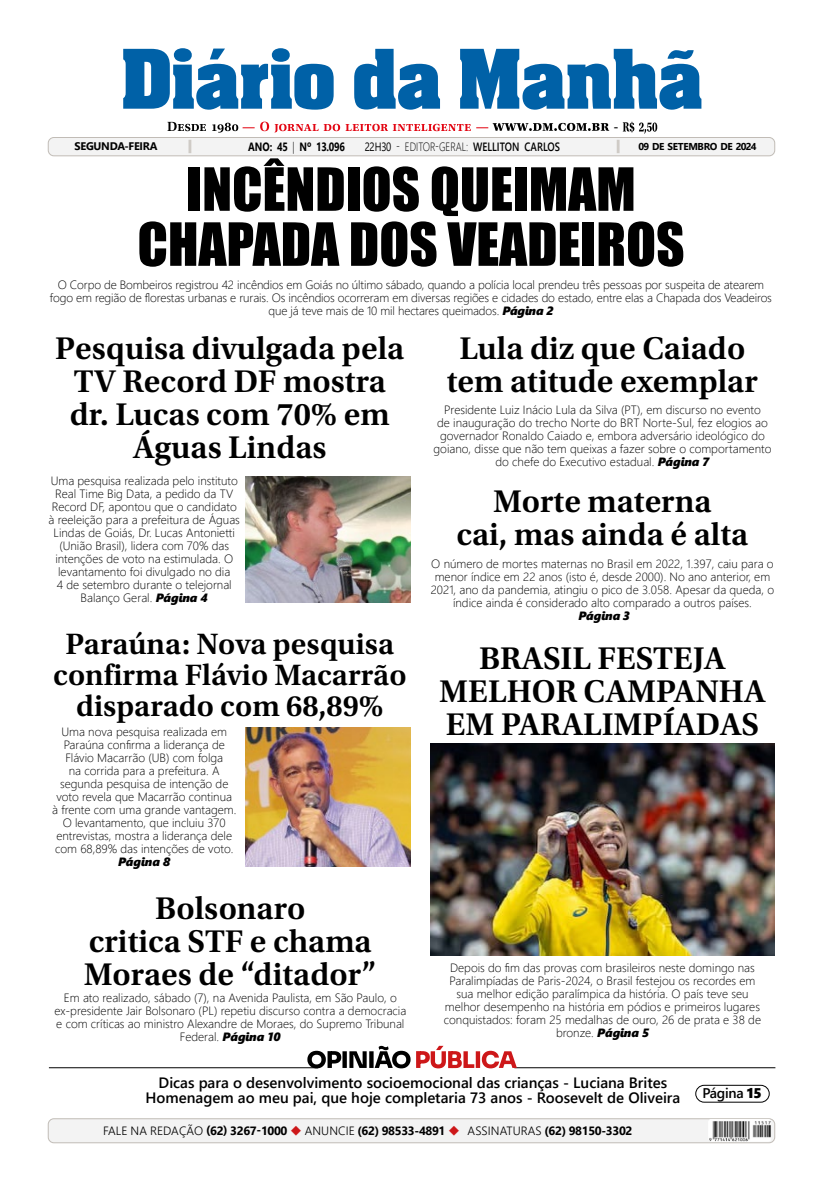
<style>
.page{position:relative;width:823px;height:1191px;background:#fff}
.page>*{position:absolute;margin:0;border:0;box-sizing:border-box;transform-origin:0 0}
.t1{font:55px/55px "Impact";color:#000;text-align:center}
.t2{font:600 33px/33px "Utopia Std";color:#000;text-align:center}
.t3{font:600 31px/31px "Utopia Std";color:#000;text-align:center}
.t4{font:600 15px/15px "Segoe UI";color:#000;text-align:center}
.t5{font:600 14px "Segoe UI";letter-spacing:-.02em;color:#000}
.t6{font:600 14px "Utopia Std";color:#000}
.t7{font:300 12px/13px "Segoe UI";color:#000;text-align:center}
.t8{font:700 12px "Segoe UI";letter-spacing:-.03em;color:#000}
.t9{font:300 12px "Segoe UI";color:#000;scale:.8 1}
.t10{font:700 12px "Segoe UI";letter-spacing:-.03em;color:#000;scale:.8 1}
.t11{font:italic 12px "Segoe UI Black";color:#000}
.t12{font:700 11px "Segoe UI";letter-spacing:-.025em;color:#000}
.t13{font:700 10px "Segoe UI";letter-spacing:-.035em;color:#000}
.s1{font-weight:300}
.s2{font-weight:400}
.s3{font-weight:600}
.s4{font-family:"Segoe UI Black";font-weight:400;font-style:italic}
.s5{font-family:"Segoe UI Black";font-weight:400}
.s6{color:#cd1719}
</style>
<div class="page">
<div style="left:48px;top:1118px;width:726px;height:24px;background:#f3f3f3;border-radius:6px"></div>
<div style="left:48px;top:1118px;width:726px;height:24px;border:1px solid #c1bcb6;border-radius:6px"></div>
<img style="left:708px;top:1119px;width:62px;height:22px">
<hr style="left:514px;top:1067px;width:261px;height:1px;background:#000">
<hr style="left:49px;top:1067px;width:269px;height:1px;background:#000">
<svg style="left:416px;top:1045px;width:100px;height:23px"></svg>
<svg style="left:307px;top:1045px;width:103px;height:23px"></svg>
<div style="left:694px;top:1084px;width:75px;height:18px;border:1px solid #000;border-radius:8px"></div>
<svg style="left:123px;top:48px;width:578px;height:62px"></svg>
<div style="left:48px;top:137px;width:726px;height:19px;background:#f3f3f3;border-radius:6px"></div>
<div style="left:48px;top:137px;width:726px;height:19px;border:1px solid #c1bcb6;border-radius:6px"></div>
<svg style="left:188px;top:140px;width:3px;height:13px"></svg>
<svg style="left:616px;top:140px;width:3px;height:13px"></svg>
<svg style="left:167px;top:122px;width:441px;height:11px"></svg>
<svg style="left:622px;top:122px;width:34px;height:12px"></svg>
<img style="left:245px;top:476px;width:166px;height:126px">
<img style="left:245px;top:727px;width:166px;height:139px">
<img style="left:430px;top:743px;width:344px;height:212px">
<p class="t6" style="left:613px;top:119px;width:7px">-</p>
<p class="t12" style="left:74px;top:136px;width:84px">SEGUNDA-FEIRA</p>
<p class="t10" style="left:248px;top:135px;width:122px">ANO: 45 <span class="s1">|</span> Nº 13.096</p>
<p class="t9" style="left:364px;top:135px;width:245px"><span class="s2">22H30</span> - EDITOR-GERAL: <span class="s3">WELLITON CARLOS</span></p>
<p class="t13" style="left:638px;top:137px;width:120px">09 DE SETEMBRO DE 2024</p>
<h1 class="t1" style="left:137px;top:160px;width:548px">INCÊNDIOS QUEIMAM<br>CHAPADA DOS VEADEIROS</h1>
<p class="t7" style="left:50px;top:277px;width:723px">O Corpo de Bombeiros registrou 42 incêndios em Goiás no último sábado, quando a polícia local prendeu três pessoas por suspeita de atearem fogo em região de florestas urbanas e rurais. Os incêndios ocorreram em diversas regiões e cidades do estado, entre elas a Chapada dos Veadeiros que já teve mais de 10 mil hectares queimados. <span class="s4">Página 2</span></p>
<h2 class="t2" style="left:55px;top:332px;width:350px">Pesquisa divulgada pela<br>TV Record DF mostra dr. Lucas com 70% em<br>Águas Lindas</h2>
<p class="t7" style="left:49px;top:473px;width:193px">Uma pesquisa realizada pelo instituto Real Time Big Data, a pedido da TV Record DF, apontou que o candidato à reeleição para a prefeitura de Águas Lindas de Goiás, Dr. Lucas Antonietti (União Brasil), lidera com 70% das intenções de voto na estimulada. O levantamento foi divulgado no dia<br>4 de setembro durante o telejornal Balanço Geral. <span class="s4">Página 4</span></p>
<h3 class="t3" style="left:53px;top:628px;width:354px">Paraúna: Nova pesquisa confirma Flávio Macarrão disparado com 68,89%</h3>
<p class="t7" style="left:52px;top:724px;width:186px">Uma nova pesquisa realizada em<br>Paraúna confirma a liderança de<br>Flávio Macarrão (UB) com folga<br>na corrida para a prefeitura. A segunda pesquisa de intenção de voto revela que Macarrão continua à frente com uma grande vantagem.<br>O levantamento, que incluiu 370 entrevistas, mostra a liderança dele com 68,89% das intenções de voto.</p>
<p class="t11" style="left:118px;top:852px;width:54px">Página 8</p>
<h2 class="t2" style="left:84px;top:892px;width:294px">Bolsonaro<br>critica STF e chama<br>Moraes de “ditador”</h2>
<p class="t7" style="left:54px;top:990px;width:353px">Em ato realizado, sábado (7), na Avenida Paulista, em São Paulo, o ex-presidente Jair Bolsonaro (PL) repetiu discurso contra a democracia e com críticas ao ministro Alexandre de Moraes, do Supremo Tribunal Federal. <span class="s4">Página 10</span></p>
<h2 class="t2" style="left:446px;top:332px;width:312px">Lula diz que Caiado tem atitude exemplar</h2>
<p class="t7" style="left:433px;top:402px;width:339px">Presidente Luiz Inácio Lula da Silva (PT), em discurso no evento<br>de inauguração do trecho Norte do BRT Norte-Sul, fez elogios ao governador Ronaldo Caiado e, embora adversário ideológico do goiano, disse que não tem queixas a fazer sobre o comportamento do chefe do Executivo estadual. <span class="s4">Página 7</span></p>
<h2 class="t2" style="left:456px;top:485px;width:293px">Morte materna<br>cai, mas ainda é alta</h2>
<p class="t7" style="left:430px;top:555px;width:344px">O número de mortes maternas no Brasil em 2022, 1.397, caiu para o menor índice em 22 anos (isto é, desde 2000). No ano anterior, em 2021, ano da pandemia, atingiu o pico de 3.058. Apesar da queda, o índice ainda é considerado alto comparado a outros países.</p>
<p class="t11" style="left:578px;top:606px;width:53px">Página 3</p>
<h2 class="t2" style="left:439px;top:642px;width:327px">BRASIL FESTEJA<br>MELHOR CAMPANHA<br>EM PARALIMPÍADAS</h2>
<p class="t7" style="left:443px;top:960px;width:318px">Depois do fim das provas com brasileiros neste domingo nas Paralimpíadas de Paris-2024, o Brasil festejou os recordes em sua melhor edição paralímpica da história. O país teve seu melhor desempenho na história em pódios e primeiros lugares conquistados: foram 25 medalhas de ouro, 26 de prata e 38 de bronze. <span class="s4">Página 5</span></p>
<p class="t4" style="left:145px;top:1073px;width:536px">Dicas para o desenvolvimento socioemocional das crianças - Luciana Brites<br>Homenagem ao meu pai, que hoje completaria 73 anos - Roosevelt de Oliveira</p>
<p class="t5" style="left:702px;top:1079px;width:61px">Página <span class="s5">15</span></p>
<p class="t8" style="left:103px;top:1119px;width:530px"><span class="s1">FALE NA REDAÇÃO</span> (62) 3267-1000 <span class="s6">◆</span> <span class="s1">ANUNCIE</span> (62) 98533-4891 <span class="s6">◆</span> <span class="s1">ASSINATURAS</span> (62) 98150-3302</p>
</div>
